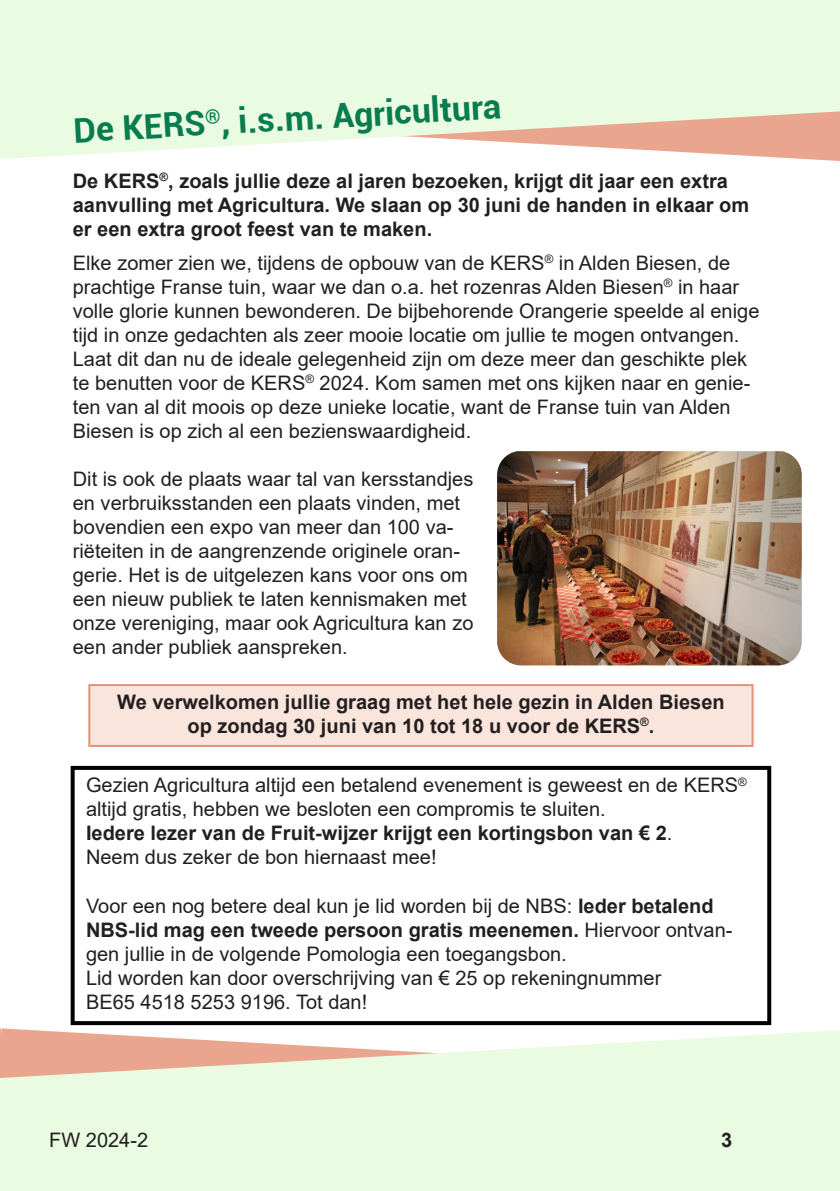
<style>
.page{position:relative;width:840px;height:1191px;background:#fff}
.page>*{position:absolute;margin:0;border:0;box-sizing:border-box;transform-origin:0 0}
.t1{font:700 34px "Roboto";color:#087c4f}
.t2{font:20px/24px "Arial";color:#231f20}
.t3{font:700 20px/24px "Arial";color:#231f20}
.s1{font-weight:400}
.s2{font-weight:700}
</style>
<div class="page">
<svg style="left:21px;top:1029px;width:818px;height:162px;background:#eaf4dd"></svg>
<svg style="left:0;top:1028px;width:21px;height:163px;background:#e9e1c8"></svg>
<svg style="left:0;top:0;width:839px;height:159px;background:#eaf4dc"></svg>
<div style="left:89px;top:685px;width:663px;height:61px;background:#f9e5dc"></div>
<div style="left:88px;top:684px;width:665px;height:63px;border:2px solid #e59279"></div>
<div style="left:71px;top:766px;width:699px;height:259px;border:4px solid #000"></div>
<img style="left:497px;top:451px;width:304px;height:214px">
<p class="t1" style="left:72px;top:105px;width:429px;rotate:-3deg">De KERS<sup>®</sup>, i.s.m. Agricultura</p>
<p class="t3" style="left:73px;top:169px;width:677px">De KERS<sup>®</sup>, zoals jullie deze al jaren bezoeken, krijgt dit jaar een extra aanvulling met Agricultura. We slaan op 30 juni de handen in elkaar om er een extra groot feest van te maken.</p>
<p class="t2" style="left:73px;top:251px;width:687px">Elke zomer zien we, tijdens de opbouw van de KERS<sup>®</sup> in Alden Biesen, de prachtige Franse tuin, waar we dan o.a. het rozenras Alden Biesen<sup>®</sup> in haar volle glorie kunnen bewonderen. De bijbehorende Orangerie speelde al enige tijd in onze gedachten als zeer mooie locatie om jullie te mogen ontvangen.<br>Laat dit dan nu de ideale gelegenheid zijn om deze meer dan geschikte plek te benutten voor de KERS<sup>®</sup> 2024. Kom samen met ons kijken naar en genie&shy;ten van al dit moois op deze unieke locatie, want de Franse tuin van Alden Biesen is op zich al een bezienswaardigheid.</p>
<p class="t2" style="left:73px;top:467px;width:402px">Dit is ook de plaats waar tal van kersstandjes en verbruiksstanden een plaats vinden, met bovendien een expo van meer dan 100 va&shy;riëteiten in de aangrenzende originele oran&shy;gerie. Het is de uitgelezen kans voor ons om een nieuw publiek te laten kennismaken met onze vereniging, maar ook Agricultura kan zo een ander publiek aanspreken.</p>
<p class="t3" style="left:117px;top:690px;width:608px;text-align:center">We verwelkomen jullie graag met het hele gezin in Alden Biesen op zondag 30 juni van 10 tot 18 u voor de KERS<sup>®</sup>.</p>
<p class="t2" style="left:86px;top:773px;width:662px">Gezien Agricultura altijd een betalend evenement is geweest en de KERS<sup>® </sup>altijd gratis, hebben we besloten een compromis te sluiten.</p>
<p class="t3" style="left:86px;top:821px;width:587px">Iedere lezer van de Fruit-wijzer krijgt een kortingsbon van € 2<span class="s1">.<br>Neem dus zeker de bon hiernaast mee!</span></p>
<p class="t2" style="left:86px;top:893px;width:647px">Voor een nog betere deal kun je lid worden bij de NBS: <span class="s2">Ieder betalend NBS-lid mag een tweede persoon gratis meenemen.</span> Hiervoor ontvan&shy;gen jullie in de volgende Pomologia een toegangsbon.<br>Lid worden kan door overschrijving van € 25 op rekeningnummer<br>BE65 4518 5253 9196. Tot dan!</p>
<p class="t2" style="left:49px;top:1127px;width:100px">FW 2024-2</p>
<p class="t3" style="left:720px;top:1128px;width:13px">3</p>
</div>
